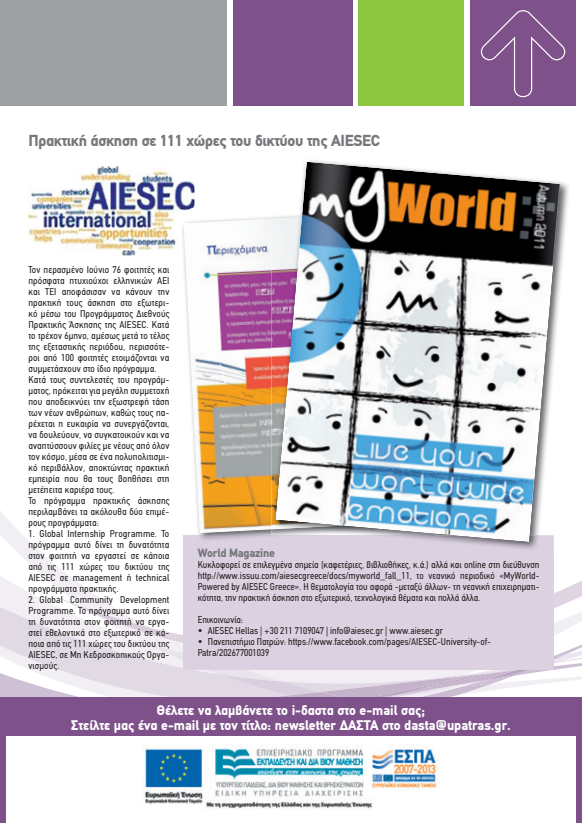
<style>
.page{position:relative;width:582px;height:823px;background:#fff}
.page>*{position:absolute;margin:0;border:0;box-sizing:border-box;transform-origin:0 0}
.t1{font:900 16px "PF Din Text";letter-spacing:-.02em;color:#76787b}
.t2{font:900 14px/14.8px "PF Din Text";color:#fff;text-align:center}
.t3{font:900 12px "PF Din Text";letter-spacing:-.02em;color:#76787b}
.t4{font:10px/11.2px "PF Din Text Condensed";letter-spacing:.01em;color:#231f20;text-align:justify}
</style>
<div class="page">
<svg style="left:0;top:511px;width:554px;height:55px"></svg>
<svg style="left:0;top:566px;width:581px;height:41px"></svg>
<svg style="left:0;top:599px;width:183px;height:98px"></svg>
<svg style="left:84px;top:607px;width:497px;height:90px"></svg>
<div style="left:233px;top:0;width:119px;height:105px;background:#7e518b"></div>
<div style="left:183px;top:535px;width:370px;height:134px;background:#dbd1e0"></div>
<div style="left:358px;top:0;width:106px;height:105px;background:#8bc63e"></div>
<div style="left:469px;top:0;width:106px;height:105px;background:#7e518b"></div>
<svg style="left:480px;top:10px;width:84px;height:87px"></svg>
<div style="left:0;top:0;width:226px;height:105px;background:#9e9fa3"></div>
<img style="left:144px;top:745px;width:294px;height:64px">
<div style="left:0;top:697px;width:581px;height:38px;background:#7e518b"></div>
<div style="left:575px;top:697px;width:6px;height:125px;background:#7e518b"></div>
<div style="left:0;top:697px;width:6px;height:125px;background:#7e518b"></div>
<img style="left:28px;top:166px;width:166px;height:90px">
<img style="left:179px;top:217px;width:92px;height:330px">
<img style="left:183px;top:535px;width:88px;height:12px">
<img style="left:179px;top:208px;width:15px;height:48px">
<img style="left:183px;top:219px;width:88px;height:313px">
<img style="left:271px;top:160px;width:298px;height:396px">
<img style="left:271px;top:535px;width:282px;height:21px">
<svg style="left:271px;top:548px;width:3px;height:8px"></svg>
<img style="left:271px;top:212px;width:4px;height:317px">
<img style="left:275px;top:162px;width:285px;height:379px">
<h1 class="t1" style="left:28px;top:135px;width:352px">Πρακτική άσκηση σε 111 χώρες του δικτύου της AIESEC</h1>
<p class="t4" style="left:28px;top:264px;width:142px;text-align:left">Τον περασμένο Ιούνιο 76 φοιτητές και πρόσφατα πτυχιούχοι ελληνικών ΑΕΙ και ΤΕΙ αποφάσισαν να κάνουν την πρακτική τους άσκηση στο εξωτερι&shy;κό μέσω του Προγράμματος Διεθνούς Πρακτικής Άσκησης της AIESEC. Κατά το τρέχον 6μηνο, αμέσως μετά το τέλος της εξεταστικής περιόδου, περισσότε&shy;ροι από 100 φοιτητές ετοιμάζονται να συμμετάσχουν στο ίδιο πρόγραμμα.<br>Κατά τους συντελεστές του προγράμ&shy;ματος, πρόκειται για μεγάλη συμμετοχή που αποδεικνύει την εξωστρεφή τάση των νέων ανθρώπων, καθώς τους πα&shy;ρέχεται η ευκαιρία να συνεργάζονται, να δουλεύουν, να συγκατοικούν και να αναπτύσσουν φιλίες με νέους από όλον τον κόσμο, μέσα σε ένα πολυπολιτισμι&shy;κό περιβάλλον, αποκτώντας πρακτική εμπειρία που θα τους βοηθήσει στη μετέπειτα καριέρα τους.<br>Το πρόγραμμα πρακτικής άσκησης περιλαμβάνει τα ακόλουθα δύο επιμέ&shy;ρους προγράμματα:</p>
<p class="t4" style="left:28px;top:528px;width:142px">1. Global Internship Programme. Το πρόγραμμα αυτό δίνει τη δυνατότητα στον φοιτητή να εργαστεί σε κάποια από τις 111 χώρες του δικτύου της AIESEC σε management ή technical προγράμματα πρακτικής.</p>
<p class="t4" style="left:28px;top:594px;width:142px">2. Global Community Development Programme. Το πρόγραμμα αυτό δίνει τη δυνατότητα στον φοιτητή να εργα&shy;στεί εθελοντικά στο εξωτερικό σε κά&shy;ποια από τις 111 χώρες του δικτύου της AIESEC, σε Μη Κεδροσκοπικούς Οργα&shy;νισμούς.</p>
<p class="t3" style="left:197px;top:548px;width:79px">World Magazine</p>
<p class="t4" style="left:197px;top:559px;width:343px">Κυκλοφορεί σε επιλεγμένα σημεία (καφετέριες, βιβλιοθήκες, κ.ά.) αλλά και online στη διεύθυνση http://www.issuu.com/aiesecgreece/docs/myworld_fall_11, το νεανικό περιοδικό «MyWorld-Powered by AIESEC Greece». Η θεματολογία του αφορά -μεταξύ άλλων- τη νεανική επιχειρηματι&shy;κότητα, την πρακτική άσκηση στο εξωτερικό, τεχνολογικά θέματα και πολλά άλλα.</p>
<p class="t4" style="left:197px;top:614px;width:47px">Επικοινωνία:</p>
<p class="t4" style="left:197px;top:625px;width:246px">• AIESEC Hellas | +30 211 7109047 | info@aiesec.gr | www.aiesec.gr</p>
<p class="t4" style="left:197px;top:636px;width:294px">• Πανεπιστήμιο Πατρών: https://www.facebook.com/pages/AIESEC-University-of-<br>Patra/202677001039</p>
<h2 class="t2" style="left:71px;top:703px;width:440px">Θέλετε να λαμβάνετε το i-δαστα στο e-mail σας;<br>Στείλτε μας ένα e-mail με τον τίτλο: newsletter ΔΑΣΤΑ στο dasta@upatras.gr.</h2>
</div>
